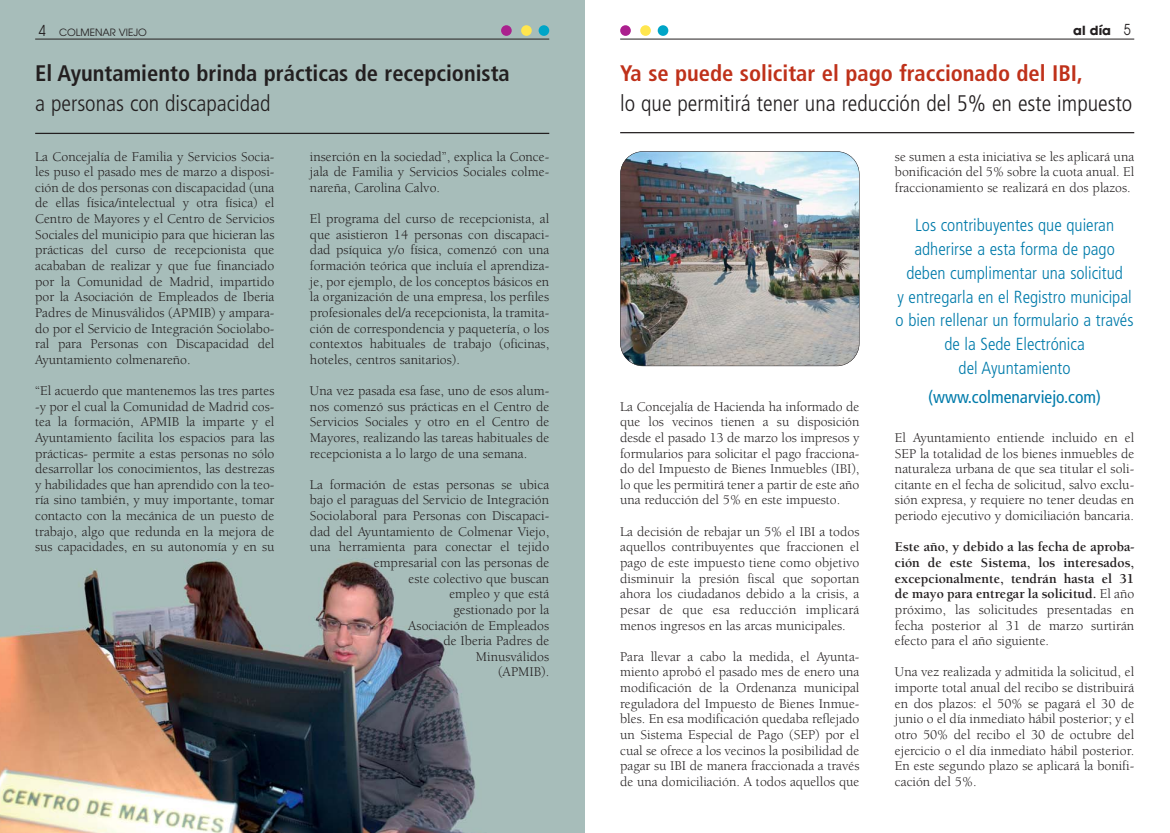
<style>
.page{position:relative;width:1170px;height:833px;background:#fff}
.page>*{position:absolute;margin:0;border:0;box-sizing:border-box;transform-origin:0 0}
.t1{font:300 condensed 22.5px "Frutiger";color:#231f20}
.t2{font:700 condensed 22.5px "Frutiger";color:#231f20}
.t3{font:700 condensed 22.5px "Frutiger";color:#bf311a}
.t4{font:300 condensed 17.5px/23.8px "Frutiger";color:#007baa;text-align:center}
.t5{font:condensed 17.5px "Frutiger";color:#007baa}
.t6{font:13.75px/15.6px "Berkeley";color:#231f20;text-align:justify}
.t7{font:700 13.75px/15.6px "Berkeley";color:#231f20;text-align:justify}
.t8{font:700 12.5px "Avant Garde";color:#231f20}
.t9{font:10px "Avant Garde";color:#231f20}
.s1{font-size:15px}
.s2{font-weight:400;font-size:15px}
.s3{font-weight:400}
</style>
<div class="page">
<img style="left:0;top:0;width:584px;height:833px">
<div style="left:620px;top:25px;width:10px;height:11px;background:#ab208e;border-radius:50%"></div>
<div style="left:640px;top:25px;width:10px;height:11px;background:#ffe64f;border-radius:50%"></div>
<div style="left:657px;top:25px;width:11px;height:11px;background:#00a5c7;border-radius:50%"></div>
<hr style="left:620px;top:39px;width:514px;height:1px;background:#231f20">
<hr style="left:35px;top:39px;width:514px;height:1px;background:#231f20">
<div style="left:501px;top:25px;width:10px;height:11px;background:#ab208e;border-radius:50%"></div>
<div style="left:521px;top:25px;width:10px;height:11px;background:#ffe64f;border-radius:50%"></div>
<div style="left:538px;top:25px;width:11px;height:11px;background:#00a5c7;border-radius:50%"></div>
<img style="left:620px;top:152px;width:239px;height:214px;border-radius:23px">
<div style="left:620px;top:151px;width:239px;height:215px;border:1px solid #231f20;border-radius:23px"></div>
<hr style="left:35px;top:133px;width:514px;height:1px;background:#231f20">
<hr style="left:620px;top:132px;width:514px;height:1px;background:#231f20">
<p class="t9" style="left:39px;top:29px;width:110px"><span class="s1">4</span> COLMENAR VIEJO</p>
<p class="t8" style="left:1073px;top:26px;width:59px">al día <span class="s2">5</span></p>
<h1 class="t2" style="left:35px;top:64px;width:476px">El Ayuntamiento brinda prácticas de recepcionista</h1>
<h1 class="t1" style="left:35px;top:94px;width:237px">a personas con discapacidad</h1>
<p class="t6" style="left:35px;top:150px;width:241px">La Concejalía de Familia y Servicios Socia&shy;les puso el pasado mes de marzo a disposi&shy;ción de dos personas con discapacidad (una de ellas física/intelectual y otra física) el Centro de Mayores y el Centro de Servicios Sociales del municipio para que hicieran las prácticas del curso de recepcionista que acababan de realizar y que fue financiado por la Comunidad de Madrid, impartido por la Asociación de Empleados de Iberia Padres de Minusválidos (APMIB) y ampara&shy;do por el Servicio de Integración Sociolabo&shy;ral para Personas con Discapacidad del Ayuntamiento colmenareño.</p>
<p class="t6" style="left:35px;top:384px;width:241px">“El acuerdo que mantenemos las tres partes -y por el cual la Comunidad de Madrid cos&shy;tea la formación, APMIB la imparte y el Ayuntamiento facilita los espacios para las prácticas- permite a estas personas no sólo desarrollar los conocimientos, las destrezas y habilidades que han aprendido con la teo&shy;ría sino también, y muy importante, tomar contacto con la mecánica de un puesto de trabajo, algo que redunda en la mejora de sus capacidades, en su autonomía y en su</p>
<p class="t6" style="left:310px;top:150px;width:241px">inserción en la sociedad”, explica la Conce&shy;jala de Familia y Servicios Sociales colme&shy;nareña, Carolina Calvo.</p>
<p class="t6" style="left:310px;top:212px;width:241px">El programa del curso de recepcionista, al que asistieron 14 personas con discapaci&shy;dad psíquica y/o física, comenzó con una formación teórica que incluía el aprendiza&shy;je, por ejemplo, de los conceptos básicos en la organización de una empresa, los perfiles profesionales del/a recepcionista, la tramita&shy;ción de correspondencia y paquetería, o los contextos habituales de trabajo (oficinas, hoteles, centros sanitarios).</p>
<p class="t6" style="left:310px;top:384px;width:241px">Una vez pasada esa fase, uno de esos alum&shy;nos comenzó sus prácticas en el Centro de Servicios Sociales y otro en el Centro de Mayores, realizando las tareas habituales de recepcionista a lo largo de una semana.</p>
<p class="t6" style="left:310px;top:478px;width:241px;text-align:right">La formación de estas personas se ubica bajo el paraguas del Servicio de Integración<br>Sociolaboral para Personas con Discapaci&shy;dad del Ayuntamiento de Colmenar Viejo, una herramienta para conectar el tejido empresarial con las personas de<br>este colectivo que buscan<br>empleo y que está<br>gestionado por la<br>Asociación de Empleados<br>de Iberia Padres de<br>Minusválidos<br>(APMIB).</p>
<h1 class="t3" style="left:620px;top:64px;width:464px">Ya se puede solicitar el pago fraccionado del IBI,</h1>
<h1 class="t1" style="left:620px;top:94px;width:513px">lo que permitirá tener una reducción del 5% en este impuesto</h1>
<p class="t6" style="left:620px;top:400px;width:241px">La Concejalía de Hacienda ha informado de que los vecinos tienen a su disposición desde el pasado 13 de marzo los impresos y formularios para solicitar el pago fracciona&shy;do del Impuesto de Bienes Inmuebles (IBI), lo que les permitirá tener a partir de este año una reducción del 5% en este impuesto.</p>
<p class="t6" style="left:620px;top:525px;width:241px">La decisión de rebajar un 5% el IBI a todos aquellos contribuyentes que fraccionen el pago de este impuesto tiene como objetivo disminuir la presión fiscal que soportan ahora los ciudadanos debido a la crisis, a pesar de que esa reducción implicará menos ingresos en las arcas municipales.</p>
<p class="t6" style="left:620px;top:650px;width:241px">Para llevar a cabo la medida, el Ayunta&shy;miento aprobó el pasado mes de enero una modificación de la Ordenanza municipal reguladora del Impuesto de Bienes Inmue&shy;bles. En esa modificación quedaba reflejado un Sistema Especial de Pago (SEP) por el cual se ofrece a los vecinos la posibilidad de pagar su IBI de manera fraccionada a través de una domiciliación. A todos aquellos que</p>
<p class="t6" style="left:894px;top:150px;width:241px">se sumen a esta iniciativa se les aplicará una bonificación del 5% sobre la cuota anual. El fraccionamiento se realizará en dos plazos.</p>
<p class="t4" style="left:895px;top:215px;width:239px">Los contribuyentes que quieran adherirse a esta forma de pago deben cumplimentar una solicitud<br>y entregarla en el Registro municipal o bien rellenar un formulario a través de la Sede Electrónica<br>del Ayuntamiento</p>
<p class="t5" style="left:928px;top:389px;width:174px">(www.colmenarviejo.com)</p>
<p class="t6" style="left:894px;top:431px;width:241px">El Ayuntamiento entiende incluido en el SEP la totalidad de los bienes inmuebles de naturaleza urbana de que sea titular el soli&shy;citante en el fecha de solicitud, salvo exclu&shy;sión expresa, y requiere no tener deudas en periodo ejecutivo y domiciliación bancaria.</p>
<p class="t7" style="left:894px;top:540px;width:241px">Este año, y debido a las fecha de aproba&shy;ción de este Sistema, los interesados, excepcionalmente, tendrán hasta el 31 de mayo para entregar la solicitud. <span class="s3">El año próximo, las solicitudes presentadas en fecha posterior al 31 de marzo surtirán efecto para el año siguiente.</span></p>
<p class="t6" style="left:894px;top:665px;width:241px">Una vez realizada y admitida la solicitud, el importe total anual del recibo se distribuirá en dos plazos: el 50% se pagará el 30 de junio o el día inmediato hábil posterior; y el otro 50% del recibo el 30 de octubre del ejercicio o el día inmediato hábil posterior.<br>En este segundo plazo se aplicará la bonifi&shy;cación del 5%.</p>
</div>
